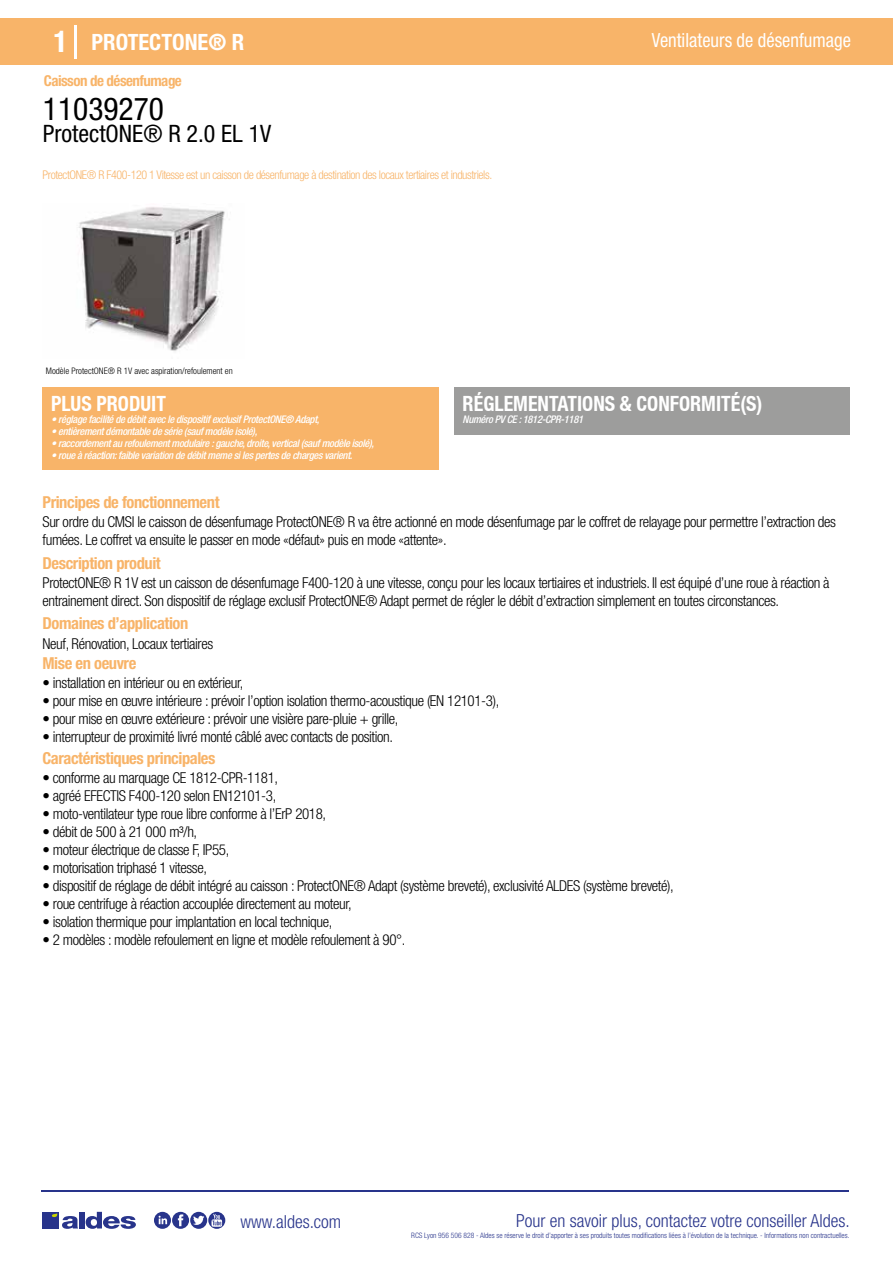
<style>
.page{position:relative;width:893px;height:1263px;background:#fff}
.page>*{position:absolute;margin:0;border:0;box-sizing:border-box;transform-origin:0 0}
.t1{font:condensed 31.5px "Helvetica Neue LT Std";color:#000}
.t2{font:condensed 24px "Helvetica Neue LT Std";color:#000}
.t3{font:700 condensed 22.5px "Helvetica Neue LT Std";color:#fff}
.t4{font:700 condensed 21px "Helvetica Neue";color:#fff;scale:.95 1}
.t5{font:condensed 19.5px "Helvetica Neue LT Std";color:#fff;scale:.95 1}
.t6{font:300 condensed 18px "Helvetica Neue";color:#28348b}
.t7{font:700 condensed 16.5px "Helvetica Neue LT Std";letter-spacing:-.025em;color:#f8b469}
.t8{font:300 condensed 15px/18px "Helvetica Neue LT Std";letter-spacing:-.025em;color:#000}
.t9{font:700 condensed 15px "Helvetica Neue LT Std";letter-spacing:-.035em;color:#f8b469}
.t10{font:300 condensed 12px "Helvetica Neue LT Std";letter-spacing:-.035em;color:#f8b469}
.t11{font:italic 500 condensed 10.5px "Helvetica Neue";letter-spacing:-.03em;color:#fff}
.t12{font:300 condensed 9px "Helvetica Neue";color:#000}
.t13{font:300 condensed 7.5px "Helvetica Neue";color:#28348b}
.s1{font-size:30px}
</style>
<div class="page">
<div style="left:0;top:18px;width:893px;height:46px;background:#f8b469"></div>
<div style="left:454px;top:387px;width:396px;height:48px;background:#9d9d9c"></div>
<div style="left:43px;top:387px;width:396px;height:83px;background:#f8b469"></div>
<hr style="left:74px;top:25px;width:2px;height:33px;background:#fff">
<svg style="left:79px;top:207px;width:146px;height:144px"></svg>
<hr style="left:41px;top:1190px;width:808px;height:1px;background:#28348b">
<svg style="left:154px;top:1212px;width:71px;height:17px"></svg>
<div style="left:42px;top:1212px;width:17px;height:16px;background:#28348b"></div>
<div style="left:79px;top:1212px;width:5px;height:16px;background:#28348b"></div>
<svg style="left:86px;top:1212px;width:50px;height:17px"></svg>
<svg style="left:52px;top:1213px;width:26px;height:16px"></svg>
<h3 class="t3" style="left:54px;top:28px;width:192px"><span class="s1">1</span> PROTECTONE® R</h3>
<h3 class="t5" style="left:652px;top:29px;width:211px">Ventilateurs de désenfumage</h3>
<p class="t9" style="left:44px;top:71px;width:140px">Caisson de désenfumage</p>
<h1 class="t1" style="left:43px;top:91px;width:122px">11039270</h1>
<h2 class="t2" style="left:43px;top:120px;width:230px">ProtectONE® R 2.0 EL 1V</h2>
<p class="t10" style="left:43px;top:167px;width:451px">ProtectONE® R F400-120 1 Vitesse est un caisson de désenfumage à destination des locaux tertiaires et industriels.</p>
<p class="t12" style="left:46px;top:365px;width:134px">Caisson de désenfumage Prot tONE® R</p>
<p class="t12" style="left:46px;top:365px;width:188px">Modèle ProtectONE® R 1V avec aspiration/refoulement en</p>
<h3 class="t4" style="left:51px;top:391px;width:122px">PLUS PRODUIT</h3>
<p class="t11" style="left:51px;top:413px;width:270px">• réglage facilité de débit avec le dispositif exclusif ProtectONE® Adapt,</p>
<p class="t11" style="left:51px;top:425px;width:208px">• entièrement démontable de série (sauf modèle isolé),</p>
<p class="t11" style="left:51px;top:437px;width:324px">• raccordement au refoulement modulaire : gauche, droite, vertical (sauf modèle isolé),</p>
<p class="t11" style="left:51px;top:449px;width:303px">• roue à réaction: faible variation de débit meme si les pertes de charges varient.</p>
<p class="t7" style="left:43px;top:492px;width:179px">Principes de fonctionnement</p>
<h3 class="t4" style="left:463px;top:391px;width:317px">RÉGLEMENTATIONS &amp; CONFORMITÉ(S)</h3>
<p class="t11" style="left:463px;top:413px;width:122px">Numéro PV CE : 1812-CPR-1181</p>
<p class="t8" style="left:43px;top:513px;width:795px">Sur ordre du CMSI le caisson de désenfumage ProtectONE® R va être actionné en mode désenfumage par le coffret de relayage pour permettre l’extraction des fumées. Le coffret va ensuite le passer en mode «défaut» puis en mode «attente».</p>
<p class="t8" style="left:43px;top:573px;width:789px">ProtectONE® R 1V est un caisson de désenfumage F400-120 à une vitesse, conçu pour les locaux tertiaires et industriels. Il est équipé d’une roue à réaction à entrainement direct. Son dispositif de réglage exclusif ProtectONE® Adapt permet de régler le débit d’extraction simplement en toutes circonstances.</p>
<p class="t8" style="left:43px;top:634px;width:172px">Neuf, Rénovation, Locaux tertiaires</p>
<p class="t8" style="left:43px;top:674px;width:202px">• installation en intérieur ou en extérieur,</p>
<p class="t8" style="left:43px;top:692px;width:458px">• pour mise en œuvre intérieure : prévoir l’option isolation thermo-acoustique (EN 12101-3),</p>
<p class="t8" style="left:43px;top:710px;width:357px">• pour mise en œuvre extérieure : prévoir une visière pare-pluie + grille,</p>
<p class="t8" style="left:43px;top:728px;width:352px">• interrupteur de proximité livré monté câblé avec contacts de position.</p>
<p class="t7" style="left:43px;top:553px;width:120px">Description produit</p>
<p class="t7" style="left:43px;top:613px;width:147px">Domaines d’application</p>
<p class="t7" style="left:43px;top:653px;width:95px">Mise en oeuvre</p>
<p class="t7" style="left:43px;top:748px;width:174px">Caractéristiques principales</p>
<p class="t8" style="left:43px;top:768px;width:237px">• conforme au marquage CE 1812-CPR-1181,</p>
<p class="t8" style="left:43px;top:786px;width:235px">• agréé EFECTIS F400-120 selon EN12101-3,</p>
<p class="t8" style="left:43px;top:804px;width:285px">• moto-ventilateur type roue libre conforme à l’ErP 2018,</p>
<p class="t8" style="left:43px;top:822px;width:156px">• débit de 500 à 21 000 m³/h,</p>
<p class="t8" style="left:43px;top:840px;width:188px">• moteur électrique de classe F, IP55,</p>
<p class="t8" style="left:43px;top:858px;width:166px">• motorisation triphasé 1 vitesse,</p>
<p class="t8" style="left:43px;top:876px;width:633px">• dispositif de réglage de débit intégré au caisson : ProtectONE® Adapt (système breveté), exclusivité ALDES (système breveté),</p>
<p class="t8" style="left:43px;top:894px;width:311px">• roue centrifuge à réaction accouplée directement au moteur,</p>
<p class="t8" style="left:43px;top:912px;width:291px">• isolation thermique pour implantation en local technique,</p>
<p class="t8" style="left:43px;top:930px;width:364px">• 2 modèles : modèle refoulement en ligne et modèle refoulement à 90°.</p>
<p class="t6" style="left:240px;top:1211px;width:102px">www.aldes.com</p>
<p class="t6" style="left:516px;top:1211px;width:335px">Pour en savoir plus, contactez votre conseiller Aldes.</p>
<p class="t13" style="left:411px;top:1230px;width:440px">RCS Lyon 956 506 828 - Aldes se réserve le droit d’apporter à ses produits toutes modifications liées à l’évolution de la technique. - Informations non contractuelles.</p>
</div>
